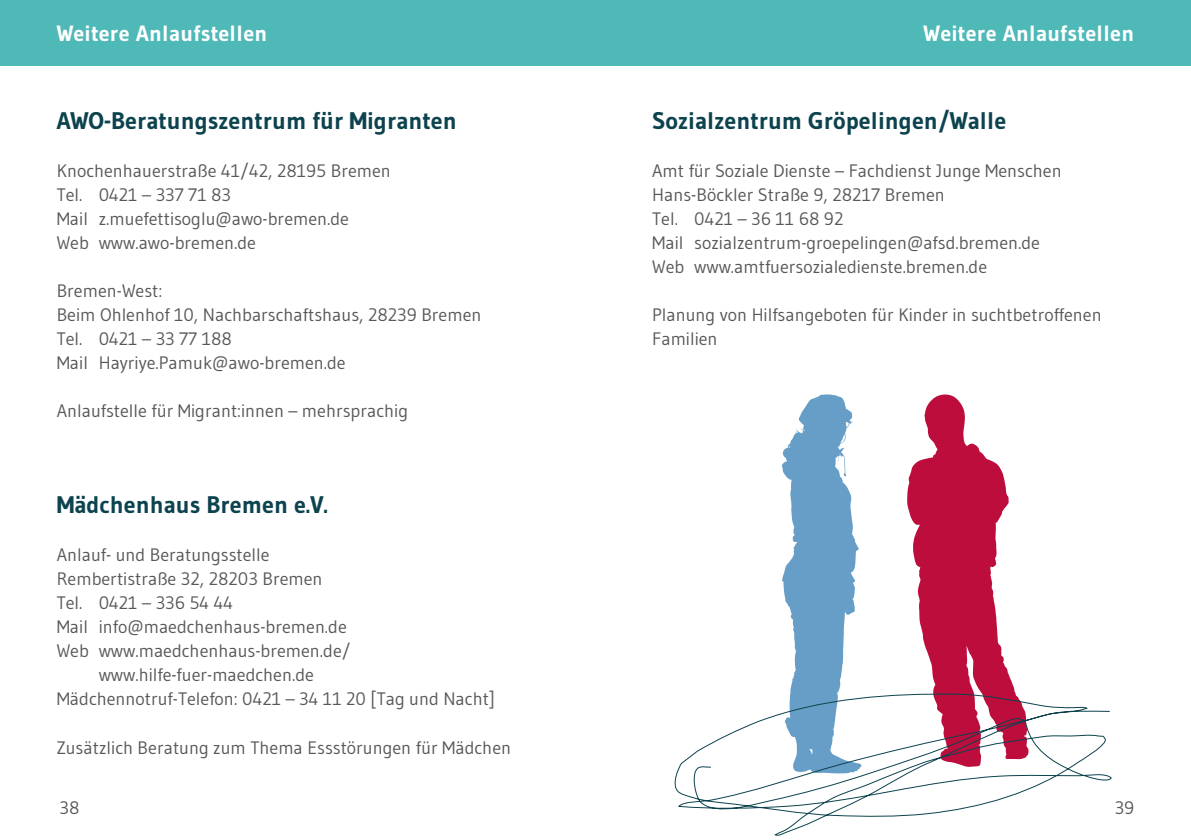
<style>
.page{position:relative;width:1191px;height:840px;background:#fff}
.page>*{position:absolute;margin:0;border:0;box-sizing:border-box;transform-origin:0 0}
.t1{font:700 24px "Gudea";color:#0c434e}
.t2{font:700 22px "Gudea";letter-spacing:.01em;color:#fff}
.t3{font:18px/24px "Gudea";color:#58585a}
</style>
<div class="page">
<div style="left:0;top:0;width:595px;height:66px;background:#4fb9b8"></div>
<div style="left:595px;top:0;width:596px;height:66px;background:#4fb9b8"></div>
<svg style="left:782px;top:394px;width:77px;height:299px"></svg>
<svg style="left:907px;top:394px;width:109px;height:299px;fill:#bd0d3d"></svg>
<svg style="left:674px;top:693px;width:438px;height:142px"></svg>
<p class="t2" style="left:57px;top:20px;width:212px">Weitere Anlaufstellen</p>
<p class="t2" style="left:923px;top:20px;width:212px">Weitere Anlaufstellen</p>
<h1 class="t1" style="left:57px;top:105px;width:401px">AWO-Beratungszentrum für Migranten</h1>
<p class="t3" style="left:57px;top:158px;width:336px">Knochenhauerstraße 41/42, 28195 Bremen<br>Tel. 0421 – 337 71 83<br>Mail z.muefettisoglu@awo-bremen.de<br>Web www.awo-bremen.de</p>
<p class="t3" style="left:57px;top:278px;width:426px">Bremen-West:<br>Beim Ohlenhof 10, Nachbarschaftshaus, 28239 Bremen<br>Tel. 0421 – 33 77 188<br>Mail Hayriye.Pamuk@awo-bremen.de</p>
<p class="t3" style="left:57px;top:398px;width:353px">Anlaufstelle für Migrant:innen – mehrsprachig</p>
<h1 class="t1" style="left:57px;top:489px;width:273px">Mädchenhaus Bremen e.V.</h1>
<p class="t3" style="left:57px;top:542px;width:214px">Anlauf- und Beratungsstelle</p>
<p class="t3" style="left:57px;top:566px;width:267px">Rembertistraße 32, 28203 Bremen</p>
<p class="t3" style="left:57px;top:590px;width:178px">Tel. 0421 – 336 54 44</p>
<p class="t3" style="left:57px;top:614px;width:292px">Mail info@maedchenhaus-bremen.de</p>
<p class="t3" style="left:57px;top:638px;width:295px">Web www.maedchenhaus-bremen.de/</p>
<p class="t3" style="left:99px;top:662px;width:217px">www.hilfe-fuer-maedchen.de</p>
<p class="t3" style="left:57px;top:686px;width:440px">Mädchennotruf-Telefon: 0421 – 34 11 20 [Tag und Nacht]</p>
<p class="t3" style="left:57px;top:734px;width:456px">Zusätzlich Beratung zum Thema Essstörungen für Mädchen</p>
<h1 class="t1" style="left:652px;top:105px;width:355px">Sozialzentrum Gröpelingen/Walle</h1>
<p class="t3" style="left:652px;top:158px;width:411px">Amt für Soziale Dienste – Fachdienst Junge Menschen Hans-Böckler Straße 9, 28217 Bremen<br>Tel. 0421 – 36 11 68 92<br>Mail sozialzentrum-groepelingen@afsd.bremen.de Web www.amtfuersozialedienste.bremen.de</p>
<p class="t3" style="left:652px;top:302px;width:451px">Planung von Hilfsangeboten für Kinder in suchtbetroffenen<br>Familien</p>
<p class="t3" style="left:60px;top:794px;width:21px">38</p>
<p class="t3" style="left:1114px;top:794px;width:21px">39</p>
</div>
